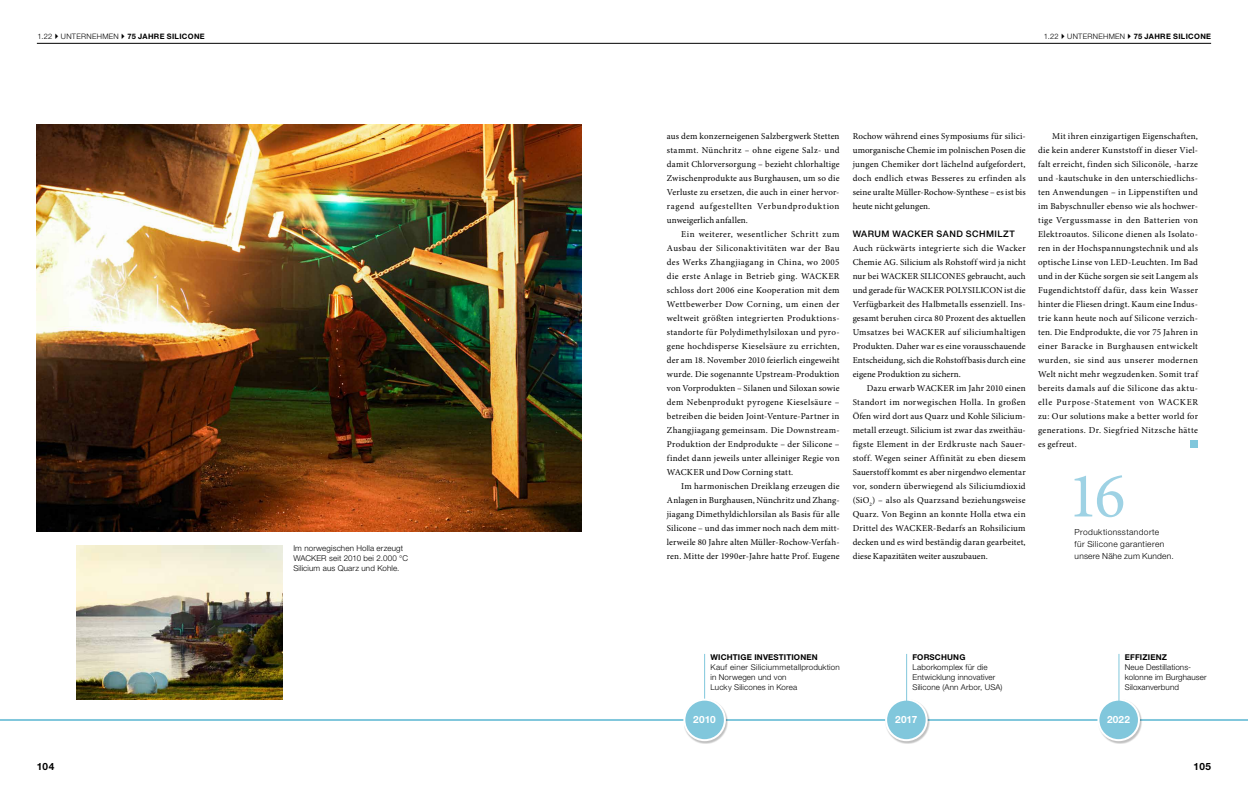
<style>
.page{position:relative;width:1248px;height:794px;background:#fff}
.page>*{position:absolute;margin:0;border:0;box-sizing:border-box;transform-origin:0 0}
.t1{font:64.3px "Minion Pro";color:#9ed2e4}
.t2{font:700 10px "Helvetica Panfor Wacker";letter-spacing:.02em;color:#fff}
.t3{font:700 10px "Helvetica Panfor Wacker";letter-spacing:.04em;color:#000}
.t4{font:9px/14px "Minion Pro";letter-spacing:.015em;color:#000;text-align:justify}
.t5{font:500 9px "Helvetica Panfor Wacker";letter-spacing:.05em;color:#000}
.t6{font:300 8.4px/12px "Helvetica Panfor Wacker";letter-spacing:.04em;color:#000}
.t7{font:300 8px/10px "Helvetica Panfor Wacker";letter-spacing:.015em;color:#000}
.t8{font:700 8px "Helvetica Panfor Wacker";letter-spacing:.02em;color:#000}
.t9{font:300 7.5px "Helvetica Panfor Wacker";letter-spacing:.04em;color:#000}
.s1{font-weight:700}
</style>
<div class="page">
<hr style="left:0;top:719px;width:1247px;height:2px;background:#81c7dc">
<img style="left:37px;top:125px;width:544px;height:406px">
<img style="left:77px;top:545px;width:205px;height:154px">
<div style="left:1190px;top:440px;width:7px;height:7px;background:#81c7dc"></div>
<div style="left:885px;top:699px;width:45px;height:45px;background:#000;opacity:.25"></div>
<div style="left:886px;top:699px;width:40px;height:41px;background:#81c7dc;border-radius:50%"></div>
<div style="left:885px;top:698px;width:42px;height:43px;border:2px solid #fff;border-radius:50%"></div>
<hr style="left:906px;top:654px;width:1px;height:51px;background:#81c7dc">
<div style="left:1097px;top:699px;width:45px;height:45px;background:#000;opacity:.25"></div>
<div style="left:1098px;top:699px;width:40px;height:41px;background:#81c7dc;border-radius:50%"></div>
<div style="left:1097px;top:698px;width:42px;height:43px;border:2px solid #fff;border-radius:50%"></div>
<hr style="left:1118px;top:654px;width:1px;height:51px;background:#81c7dc">
<hr style="left:704px;top:654px;width:1px;height:51px;background:#81c7dc">
<div style="left:683px;top:699px;width:45px;height:45px;background:#000;opacity:.25"></div>
<div style="left:684px;top:699px;width:40px;height:41px;background:#81c7dc;border-radius:50%"></div>
<div style="left:683px;top:698px;width:42px;height:43px;border:2px solid #fff;border-radius:50%"></div>
<hr style="left:624px;top:43px;width:586px;height:1px;background:#000">
<hr style="left:37px;top:43px;width:587px;height:1px;background:#000">
<p class="t9" style="left:38px;top:32px;width:169px">1.22 UNTERNEHMEN <span class="s1">75 JAHRE SILICONE</span></p>
<p class="t9" style="left:1043px;top:32px;width:169px">1.22 UNTERNEHMEN <span class="s1">75 JAHRE SILICONE</span></p>
<p class="t7" style="left:293px;top:543px;width:116px">Im norwegischen Holla erzeugt<br>WACKER seit 2010 bei 2.000 °C<br>Silicium aus Quarz und Kohle.</p>
<p class="t4" style="left:666px;top:129px;width:174px">aus dem konzerneigenen Salzbergwerk Stetten stammt. Nünchritz – ohne eigene Salz- und damit Chlorversorgung – bezieht chlorhaltige Zwischenprodukte aus Burghausen, um so die Verluste zu ersetzen, die auch in einer hervor&shy;ragend aufgestellten Verbundproduktion unweigerlich anfallen.</p>
<p class="t4" style="left:666px;top:227px;width:174px;text-indent:14px">Ein weiterer, wesentlicher Schritt zum Ausbau der Siliconaktivitäten war der Bau des Werks Zhangjiagang in China, wo 2005 die erste Anlage in Betrieb ging. WACKER schloss dort 2006 eine Kooperation mit dem Wettbewerber Dow Corning, um einen der weltweit größten integrierten Produktions&shy;standorte für Polydimethylsiloxan und pyro&shy;gene hochdisperse Kieselsäure zu errichten, der am 18. November 2010 feierlich eingeweiht wurde. Die sogenannte Upstream-Produktion von Vorprodukten – Silanen und Siloxan sowie dem Nebenprodukt pyrogene Kieselsäure – betreiben die beiden Joint-Venture-Partner in Zhangjiagang gemeinsam. Die Downstream-Produktion der Endprodukte – der Silicone – findet dann jeweils unter alleiniger Regie von WACKER und Dow Corning statt.</p>
<p class="t4" style="left:666px;top:479px;width:174px;text-indent:14px">Im harmonischen Dreiklang erzeugen die Anlagen in Burghausen, Nünchritz und Zhang&shy;jiagang Dimethyldichlorsilan als Basis für alle Silicone – und das immer noch nach dem mitt&shy;lerweile 80 Jahre alten Müller-Rochow-Verfah&shy;ren. Mitte der 1990er-Jahre hatte Prof. Eugene</p>
<p class="t4" style="left:852px;top:129px;width:174px">Rochow während eines Symposiums für silici&shy;umorganische Chemie im polnischen Posen die jungen Chemiker dort lächelnd aufgefordert, doch endlich etwas Besseres zu erfinden als seine uralte Müller-Rochow--Synthese – es ist bis heute nicht gelungen.</p>
<p class="t5" style="left:852px;top:228px;width:164px">WARUM WACKER SAND SCHMILZT</p>
<p class="t4" style="left:852px;top:241px;width:174px">Auch rückwärts integrierte sich die Wacker Chemie AG. Silicium als Rohstoff wird ja nicht nur bei WACKER SILICONES gebraucht, auch und gerade für WACKER POLYSILICON ist die Verfügbarkeit des Halbmetalls essenziell. Ins&shy;gesamt beruhen circa 80 Prozent des aktuellen Umsatzes bei WACKER auf siliciumhaltigen Produkten. Daher war es eine vorausschauende Entscheidung, sich die Rohstoffbasis durch eine eigene Produktion zu sichern.</p>
<p class="t4" style="left:852px;top:381px;width:174px;text-indent:14px">Dazu erwarb WACKER im Jahr 2010 einen Standort im norwegischen Holla. In großen Öfen wird dort aus Quarz und Kohle Silicium&shy;metall erzeugt. Silicium ist zwar das zweithäu&shy;figste Element in der Erdkruste nach Sauer&shy;stoff. Wegen seiner Affinität zu eben diesem Sauerstoff kommt es aber nirgendwo elementar vor, sondern überwiegend als Siliciumdioxid (SiO<sub>2</sub>) – also als Quarzsand beziehungsweise Quarz. Von Beginn an konnte Holla etwa ein Drittel des WACKER-Bedarfs an Rohsilicium decken und es wird beständig daran gearbeitet, diese Kapazitäten weiter auszubauen.</p>
<p class="t4" style="left:1037px;top:129px;width:161px;text-indent:14px">Mit ihren einzigartigen Eigenschaften, die kein anderer Kunststoff in dieser Viel&shy;falt erreicht, finden sich Siliconöle, -harze und -kautschuke in den unterschiedlichs&shy;ten Anwendungen – in Lippenstiften und im Babyschnuller ebenso wie als hochwer&shy;tige Vergussmasse in den Batterien von Elektroautos. Silicone dienen als Isolato&shy;ren in der Hochspannungstechnik und als optische Linse von LED-Leuchten. Im Bad und in der Küche sorgen sie seit Langem als Fugendichtstoff dafür, dass kein Wasser hinter die Fliesen dringt. Kaum eine Indus&shy;trie kann heute noch auf Silicone verzich&shy;ten. Die Endprodukte, die vor 75 Jahren in einer Baracke in Burghausen entwickelt wurden, sie sind aus unserer modernen Welt nicht mehr wegzudenken. Somit traf bereits damals auf die Silicone das aktu&shy;elle Purpose-Statement von WACKER zu: Our solutions make a better world for generations. Dr. Siegfried Nitzsche hätte es gefreut.</p>
<h1 class="t1" style="left:1067px;top:453px;width:59px">16</h1>
<p class="t6" style="left:1074px;top:526px;width:101px">Produktionsstandorte<br>für Silicone garantieren unsere Nähe zum Kunden.</p>
<p class="t8" style="left:710px;top:652px;width:109px">WICHTIGE INVESTITIONEN</p>
<p class="t7" style="left:710px;top:662px;width:131px">Kauf einer Siliciummetallproduktion in Norwegen und von<br>Lucky Silicones in Korea</p>
<p class="t2" style="left:693px;top:713px;width:24px">2010</p>
<p class="t8" style="left:912px;top:652px;width:54px">FORSCHUNG</p>
<p class="t7" style="left:912px;top:662px;width:91px">Laborkomplex für die<br>Entwicklung innovativer<br>Silicone (Ann Arbor, USA)</p>
<p class="t2" style="left:895px;top:713px;width:23px">2017</p>
<p class="t8" style="left:1124px;top:652px;width:44px">EFFIZIENZ</p>
<p class="t7" style="left:1124px;top:662px;width:83px">Neue Destillations&shy;kolonne im Burghauser<br>Siloxanverbund</p>
<p class="t2" style="left:1106px;top:713px;width:24px">2022</p>
<p class="t3" style="left:37px;top:760px;width:19px">104</p>
<p class="t3" style="left:1193px;top:760px;width:19px">105</p>
</div>
